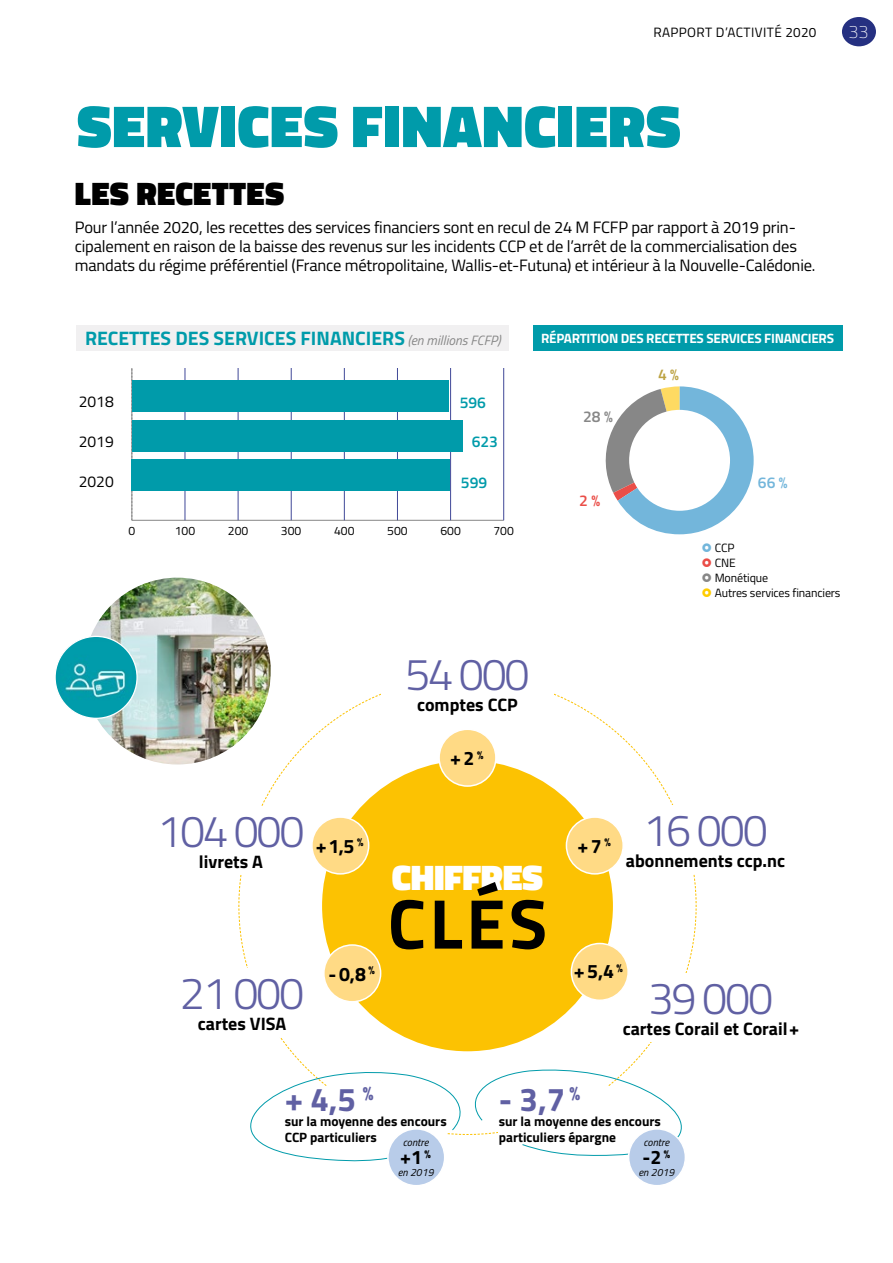
<style>
.page{position:relative;width:893px;height:1263px;background:#fff}
.page>*{position:absolute;margin:0;border:0;box-sizing:border-box;transform-origin:0 0}
.t1{font:700 70.5px "Titillium";color:#000}
.t2{font:900 60px "Titillium";letter-spacing:.01em;color:#009baa}
.t3{font:300 45px "Titillium";letter-spacing:-.05em;color:#6060a3}
.t4{font:900 36px "Titillium";letter-spacing:-.01em;color:#fff}
.t5{font:900 33px "Titillium";letter-spacing:.01em;color:#000}
.t6{font:700 33px "Titillium";color:#6060a3}
.t7{font:700 19.5px "Titillium";color:#009baa}
.t8{font:700 19.5px "Titillium";color:#000}
.t9{font:700 18px "Titillium";color:#000}
.t10{font:100 18px "Titillium";color:#fff}
.t11{font:16.5px/18.9px "Titillium";letter-spacing:-.01em;color:#000}
.t12{font:15.6px "Titillium";color:#000}
.t13{font:600 15.6px "Titillium";color:#009baa}
.t14{font:600 15.6px "Titillium";color:#878787}
.t15{font:600 15.6px "Titillium";color:#73b6db}
.t16{font:600 15.6px "Titillium";color:#bca242}
.t17{font:600 15.6px "Titillium";color:#ea4e48}
.t18{font:700 13.5px/15.5px "Titillium";color:#000}
.t19{font:700 13.5px "Titillium";letter-spacing:-.02em;color:#fff}
.t20{font:13.5px "Titillium";letter-spacing:.03em;color:#000}
.t21{font:12.15px "Titillium";color:#000}
.t22{font:12px/15px "Titillium";letter-spacing:-.01em;color:#000}
.t23{font:italic 10.5px "Titillium";color:#000}
.s1{font-weight:400;font-style:italic;font-size:13.5px;color:#878787}
</style>
<div class="page">
<hr style="left:0;top:0;width:1px;height:1263px;background:#253081">
<svg style="left:238px;top:681px;width:459px;height:384px"></svg>
<div style="left:322px;top:760px;width:291px;height:291px;background:#fcc202;border-radius:50%"></div>
<div style="left:381px;top:649px;width:173px;height:68px;background:#fff"></div>
<div style="left:151px;top:806px;width:160px;height:69px;background:#fff"></div>
<div style="left:615px;top:806px;width:181px;height:68px;background:#fff"></div>
<div style="left:174px;top:968px;width:136px;height:68px;background:#fff"></div>
<div style="left:620px;top:973px;width:182px;height:68px;background:#fff"></div>
<div style="left:439px;top:729px;width:57px;height:57px;background:#ffda85;border-radius:50%"></div>
<div style="left:438px;top:728px;width:59px;height:59px;border:2px solid #fff;border-radius:50%"></div>
<div style="left:566px;top:817px;width:57px;height:57px;background:#ffda85;border-radius:50%"></div>
<div style="left:566px;top:816px;width:58px;height:59px;border:2px solid #fff;border-radius:50%"></div>
<div style="left:324px;top:945px;width:57px;height:57px;background:#ffda85;border-radius:50%"></div>
<div style="left:323px;top:944px;width:58px;height:58px;border:2px solid #fff;border-radius:50%"></div>
<div style="left:571px;top:943px;width:57px;height:57px;background:#ffda85;border-radius:50%"></div>
<div style="left:571px;top:943px;width:58px;height:58px;border:2px solid #fff;border-radius:50%"></div>
<div style="left:312px;top:817px;width:57px;height:57px;background:#ffda85;border-radius:50%"></div>
<div style="left:311px;top:816px;width:58px;height:59px;border:2px solid #fff;border-radius:50%"></div>
<svg style="left:250px;top:1065px;width:432px;height:97px"></svg>
<div style="left:388px;top:1129px;width:57px;height:57px;background:#b8cce9;border-radius:50%"></div>
<div style="left:387px;top:1128px;width:58px;height:58px;border:2px solid #fff;border-radius:50%"></div>
<div style="left:629px;top:1129px;width:56px;height:57px;background:#b8cce9;border-radius:50%"></div>
<div style="left:628px;top:1128px;width:58px;height:58px;border:2px solid #fff;border-radius:50%"></div>
<img style="left:84px;top:578px;width:187px;height:186px;border-radius:93px">
<svg style="left:55px;top:636px;width:82px;height:82px"></svg>
<img style="left:60px;top:642px;width:72px;height:71px">
<div style="left:77px;top:325px;width:432px;height:26px;background:#f1f0f1"></div>
<div style="left:533px;top:325px;width:309px;height:26px;background:#009baa"></div>
<hr style="left:132px;top:520px;width:372px;height:1px;background:#878787">
<hr style="left:185px;top:369px;width:1px;height:151px;background:#404898">
<hr style="left:238px;top:369px;width:1px;height:151px;background:#404898">
<hr style="left:291px;top:369px;width:1px;height:151px;background:#404898">
<hr style="left:344px;top:369px;width:1px;height:151px;background:#404898">
<hr style="left:397px;top:369px;width:1px;height:151px;background:#404898">
<hr style="left:450px;top:369px;width:1px;height:151px;background:#404898">
<hr style="left:503px;top:369px;width:1px;height:151px;background:#404898">
<hr style="left:132px;top:369px;width:1px;height:151px;background:#878787">
<div style="left:132px;top:459px;width:318px;height:32px;background:#009baa"></div>
<div style="left:132px;top:420px;width:331px;height:31px;background:#009baa"></div>
<div style="left:132px;top:381px;width:316px;height:31px;background:#009baa"></div>
<svg style="left:605px;top:386px;width:149px;height:148px"></svg>
<div style="left:629px;top:410px;width:101px;height:101px;background:#fff;border-radius:50%"></div>
<div style="left:842px;top:17px;width:34px;height:29px;background:#253081;border-radius:50%"></div>
<p class="t20" style="left:653px;top:22px;width:165px">RAPPORT D’ACTIVITÉ 2020</p>
<p class="t10" style="left:848px;top:19px;width:22px">33</p>
<h2 class="t2" style="left:77px;top:82px;width:605px">SERVICES FINANCIERS</h2>
<h3 class="t5" style="left:75px;top:169px;width:211px">LES RECETTES</h3>
<p class="t11" style="left:75px;top:217px;width:742px">Pour l’année 2020, les recettes des services financiers sont en recul de 24 M FCFP par rapport à 2019 prin&shy;cipalement en raison de la baisse des revenus sur les incidents CCP et de l’arrêt de la commercialisation des mandats du régime préférentiel (France métropolitaine, Wallis-et-Futuna) et intérieur à la Nouvelle-Calédonie.</p>
<p class="t7" style="left:85px;top:323px;width:417px">RECETTES DES SERVICES FINANCIERS <span class="s1">(en millions FCFP)</span></p>
<p class="t19" style="left:541px;top:328px;width:294px">RÉPARTITION DES RECETTES SERVICES FINANCIERS</p>
<p class="t12" style="left:79px;top:391px;width:37px">2018</p>
<p class="t13" style="left:460px;top:391px;width:28px">596</p>
<p class="t12" style="left:79px;top:430px;width:37px">2019</p>
<p class="t13" style="left:472px;top:430px;width:28px">623</p>
<p class="t12" style="left:79px;top:470px;width:37px">2020</p>
<p class="t13" style="left:461px;top:471px;width:28px">599</p>
<p class="t21" style="left:128px;top:522px;width:8px">0</p>
<p class="t21" style="left:175px;top:522px;width:22px">100</p>
<p class="t21" style="left:228px;top:522px;width:22px">200</p>
<p class="t21" style="left:281px;top:522px;width:22px">300</p>
<p class="t21" style="left:334px;top:522px;width:22px">400</p>
<p class="t21" style="left:387px;top:522px;width:22px">500</p>
<p class="t21" style="left:440px;top:522px;width:22px">600</p>
<p class="t21" style="left:493px;top:522px;width:22px">700</p>
<h3 class="t3" style="left:405px;top:641px;width:126px">54 000</h3>
<p class="t9" style="left:417px;top:690px;width:102px">comptes CCP</p>
<h3 class="t3" style="left:157px;top:799px;width:149px">104 000</h3>
<p class="t9" style="left:199px;top:848px;width:66px">livrets A</p>
<p class="t8" style="left:316px;top:831px;width:49px">+1,5 <sup>%</sup></p>
<p class="t8" style="left:450px;top:743px;width:35px">+2<sup>%</sup></p>
<h3 class="t4" style="left:392px;top:851px;width:153px">CHIFFRES</h3>
<h1 class="t1" style="left:388px;top:870px;width:161px">CLÉS</h1>
<p class="t14" style="left:583px;top:405px;width:31px">28 %</p>
<p class="t17" style="left:579px;top:488px;width:22px">2 %</p>
<p class="t16" style="left:658px;top:363px;width:22px">4 %</p>
<p class="t15" style="left:758px;top:471px;width:31px">66 %</p>
<p class="t22" style="left:715px;top:540px;width:127px">CCP<br>CNE<br>Monétique<br>Autres services financiers</p>
<p class="t8" style="left:578px;top:831px;width:35px">+7<sup>%</sup></p>
<h3 class="t3" style="left:643px;top:798px;width:126px">16 000</h3>
<p class="t9" style="left:626px;top:847px;width:161px">abonnements ccp.nc</p>
<h3 class="t3" style="left:180px;top:961px;width:126px">21 000</h3>
<p class="t9" style="left:198px;top:1010px;width:90px">cartes VISA</p>
<p class="t8" style="left:328px;top:959px;width:48px">-0,8<sup>%</sup></p>
<p class="t8" style="left:574px;top:956px;width:51px">+5,4 <sup>%</sup></p>
<h3 class="t3" style="left:649px;top:965px;width:126px">39 000</h3>
<p class="t9" style="left:623px;top:1014px;width:178px">cartes Corail et Corail +</p>
<h3 class="t6" style="left:285px;top:1074px;width:91px">+ 4,5 <sup>%</sup></h3>
<p class="t18" style="left:285px;top:1113px;width:164px">sur la moyenne des encours<br>CCP particuliers</p>
<p class="t23" style="left:403px;top:1135px;width:27px">contre</p>
<p class="t8" style="left:400px;top:1142px;width:32px">+1<sup>%</sup></p>
<p class="t23" style="left:398px;top:1165px;width:37px">en 2019</p>
<h3 class="t6" style="left:499px;top:1074px;width:83px">- 3,7 <sup>%</sup></h3>
<p class="t18" style="left:499px;top:1113px;width:164px">sur la moyenne des encours particuliers épargne</p>
<p class="t23" style="left:643px;top:1135px;width:27px">contre</p>
<p class="t8" style="left:642px;top:1142px;width:29px">-2<sup>%</sup></p>
<p class="t23" style="left:638px;top:1165px;width:37px">en 2019</p>
</div>
